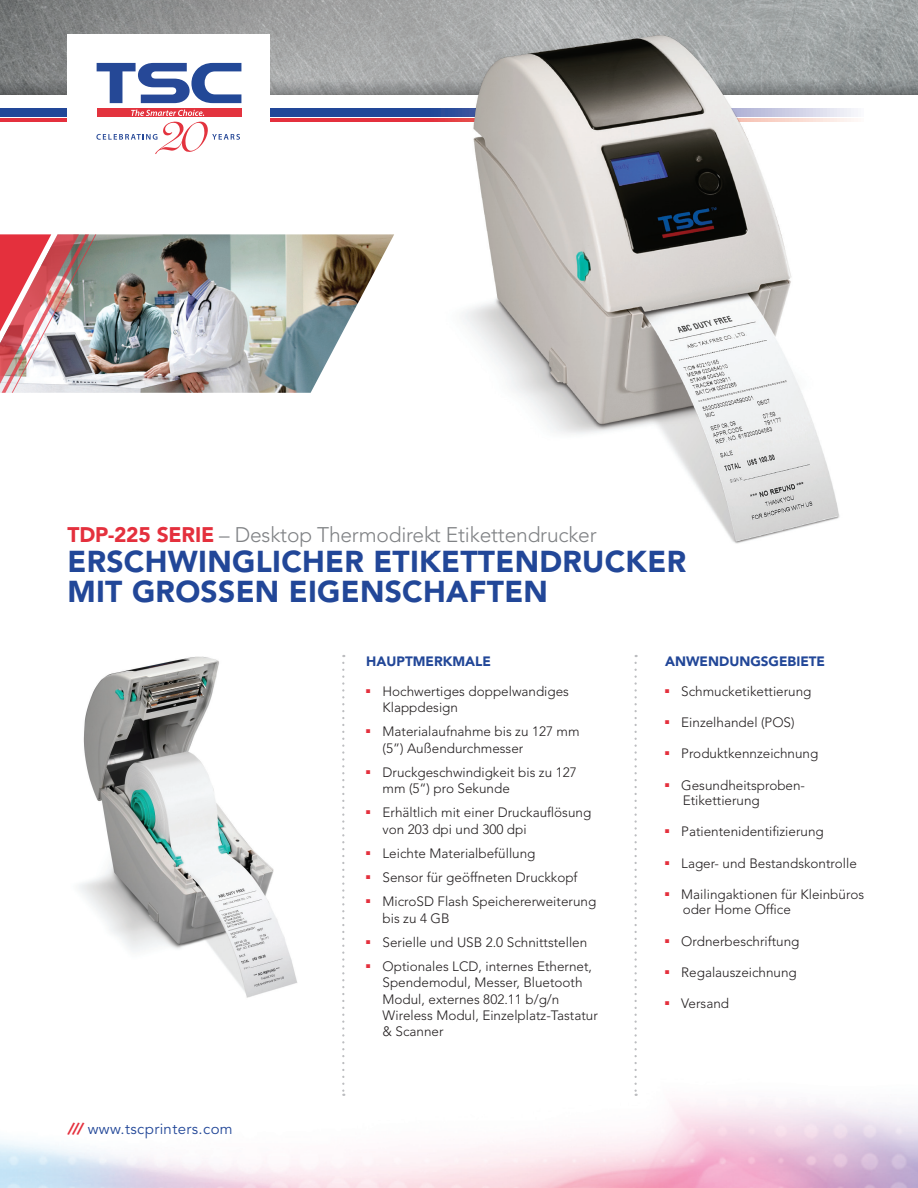
<style>
.page{position:relative;width:918px;height:1188px;background:#fff}
.page>*{position:absolute;margin:0;border:0;box-sizing:border-box;transform-origin:0 0}
.t1{font:900 30px/30px "Avenir";letter-spacing:.01em;color:#224798}
.t2{font:300 21px "Avenir";letter-spacing:-.01em;color:#808285}
.t3{font:15px "Avenir";letter-spacing:.025em;color:#224798}
.t4{font:300 13.5px/16.2px "Avenir";color:#231f20}
.t5{font:900 13.5px "Avenir";color:#224798}
.s1{font-weight:900;color:#e4303d}
.s2{font-weight:900;font-style:italic;color:#e4303d}
</style>
<div class="page">
<img style="left:0;top:0;width:918px;height:80px">
<svg style="left:0;top:80px;width:918px;height:14px;background:#8a8c8d"></svg>
<div style="left:0;top:108px;width:864px;height:8px;background:#224798"></div>
<hr style="left:0;top:119px;width:864px;height:2px;background:#e4303d">
<div style="left:68px;top:34px;width:202px;height:153px;background:#fff"></div>
<svg style="left:97px;top:63px;width:144px;height:40px"></svg>
<div style="left:97px;top:108px;width:144px;height:9px;background:#e3333e"></div>
<svg style="left:131px;top:110px;width:73px;height:6px"></svg>
<svg style="left:96px;top:122px;width:144px;height:32px"></svg>
<svg style="left:342px;top:663px;width:2px;height:433px"></svg>
<svg style="left:634px;top:663px;width:3px;height:433px"></svg>
<img style="left:96px;top:234px;width:298px;height:159px">
<img style="left:0;top:234px;width:96px;height:159px">
<img style="left:432px;top:34px;width:435px;height:510px">
<img style="left:473px;top:35px;width:318px;height:389px">
<img style="left:79px;top:656px;width:219px;height:342px">
<p class="t2" style="left:68px;top:523px;width:531px"><span class="s1">TDP-225 SERIE</span> – Desktop Thermodirekt Etikettendrucker</p>
<p class="t1" style="left:68px;top:547px;width:620px">ERSCHWINGLICHER ETIKETTENDRUCKER<br>MIT GROSSEN EIGENSCHAFTEN</p>
<p class="t3" style="left:68px;top:1120px;width:167px"><span class="s2">///</span> www.tscprinters.com</p>
<p class="t5" style="left:366px;top:653px;width:126px">HAUPTMERKMALE</p>
<p class="t4" style="left:383px;top:683px;width:188px;text-indent:-16px"><sup>■</sup> Hochwertiges doppelwandiges<br>Klappdesign</p>
<p class="t4" style="left:383px;top:724px;width:199px;text-indent:-16px"><sup>■</sup> Materialaufnahme bis zu 127 mm (5”) Außendurchmesser</p>
<p class="t4" style="left:383px;top:764px;width:196px;text-indent:-16px"><sup>■</sup> Druckgeschwindigkeit bis zu 127 mm (5“) pro Sekunde</p>
<p class="t4" style="left:383px;top:805px;width:210px;text-indent:-16px"><sup>■</sup> Erhältlich mit einer Druckauflösung von 203 dpi und 300 dpi</p>
<p class="t4" style="left:366px;top:845px;width:171px"><sup>■</sup> Leichte Materialbefüllung</p>
<p class="t4" style="left:366px;top:869px;width:213px"><sup>■</sup> Sensor für geöffneten Druckkopf</p>
<p class="t4" style="left:383px;top:894px;width:215px;text-indent:-16px"><sup>■</sup> MicroSD Flash Speichererweiterung bis zu 4 GB</p>
<p class="t4" style="left:366px;top:934px;width:223px"><sup>■</sup> Serielle und USB 2.0 Schnittstellen</p>
<p class="t4" style="left:383px;top:958px;width:217px;text-indent:-16px"><sup>■</sup> Optionales LCD, internes Ethernet,<br>Spendemodul, Messer, Bluetooth<br>Modul, externes 802.11 b/g/n<br>Wireless Modul, Einzelplatz-Tastatur &amp; Scanner</p>
<p class="t5" style="left:665px;top:653px;width:162px">ANWENDUNGSGEBIETE</p>
<p class="t4" style="left:665px;top:683px;width:148px"><sup>■</sup> Schmucketikettierung</p>
<p class="t4" style="left:665px;top:714px;width:131px"><sup>■</sup> Einzelhandel (POS)</p>
<p class="t4" style="left:665px;top:746px;width:155px"><sup>■</sup> Produktkennzeichnung</p>
<p class="t4" style="left:665px;top:777px;width:141px"><sup>■</sup> Gesundheitsproben-</p>
<p class="t4" style="left:683px;top:792px;width:79px">Etikettierung</p>
<p class="t4" style="left:665px;top:824px;width:160px"><sup>■</sup> Patientenidentifizierung</p>
<p class="t4" style="left:665px;top:855px;width:193px"><sup>■</sup> Lager- und Bestandskontrolle</p>
<p class="t4" style="left:665px;top:886px;width:200px"><sup>■</sup> Mailingaktionen für Kleinbüros</p>
<p class="t4" style="left:683px;top:902px;width:110px">oder Home Office</p>
<p class="t4" style="left:665px;top:933px;width:136px"><sup>■</sup> Ordnerbeschriftung</p>
<p class="t4" style="left:665px;top:964px;width:133px"><sup>■</sup> Regalauszeichnung</p>
<p class="t4" style="left:665px;top:995px;width:65px"><sup>■</sup> Versand</p>
</div>
